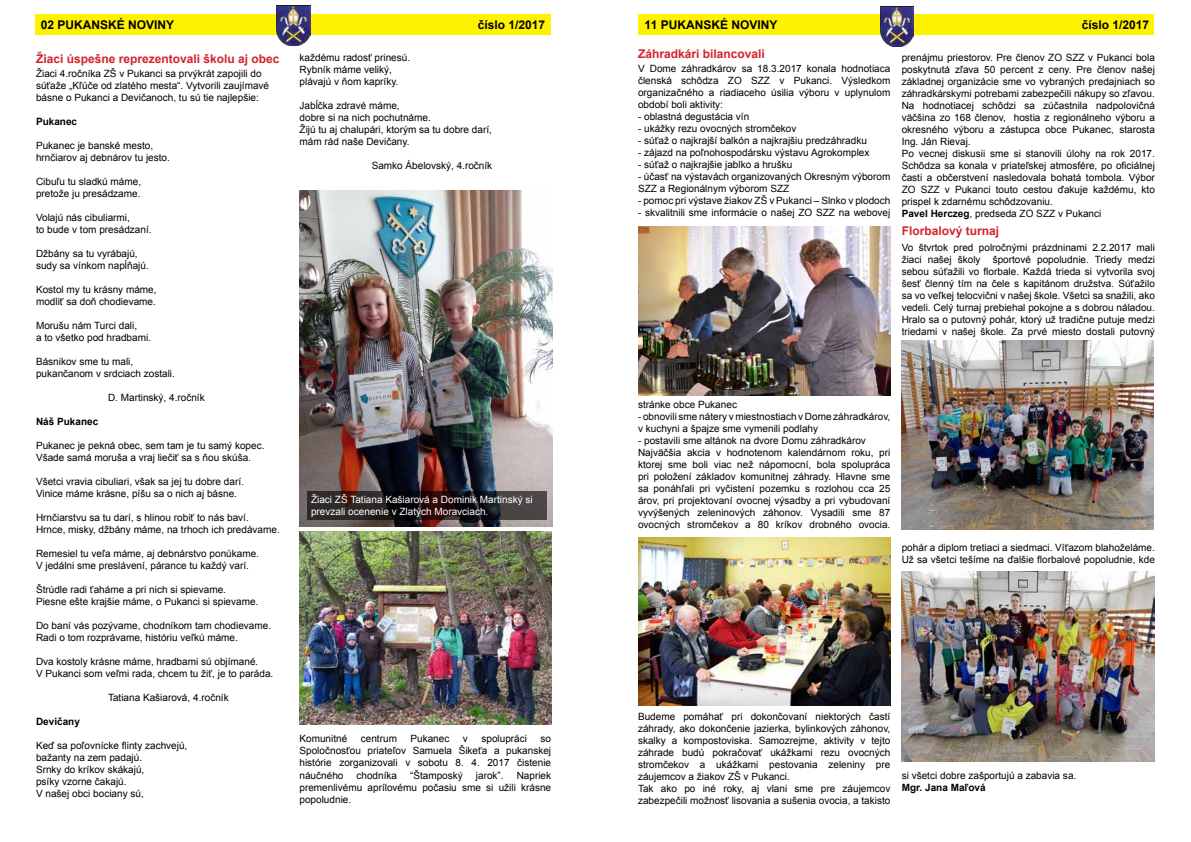
<style>
.page{position:relative;width:1191px;height:842px;background:#fff}
.page>*{position:absolute;margin:0;border:0;box-sizing:border-box;transform-origin:0 0}
.t1{font:700 12px "Arial";color:#d2232a}
.t2{font:700 12px "Arial";color:#000}
.t3{font:10px/12px "Arial";color:#000}
.t4{font:10px/12px "Arial";color:#fff}
.t5{font:700 10px "Arial";color:#000}
.s1{font-weight:700}
</style>
<div class="page">
<div style="left:638px;top:15px;width:515px;height:20px;background:#fff200"></div>
<div style="left:35px;top:15px;width:516px;height:20px;background:#fff200"></div>
<img style="left:276px;top:5px;width:34px;height:40px">
<img style="left:880px;top:6px;width:34px;height:40px">
<img style="left:300px;top:190px;width:252px;height:337px">
<svg style="left:307px;top:491px;width:239px;height:29px"></svg>
<img style="left:638px;top:227px;width:252px;height:168px">
<img style="left:638px;top:537px;width:252px;height:168px">
<img style="left:901px;top:340px;width:252px;height:189px">
<img style="left:901px;top:572px;width:254px;height:189px">
<img style="left:300px;top:531px;width:251px;height:194px">
<p class="t2" style="left:41px;top:16px;width:135px">02 PUKANSKÉ NOVINY</p>
<p class="t2" style="left:478px;top:16px;width:69px">číslo 1/2017</p>
<p class="t2" style="left:644px;top:17px;width:134px">11 PUKANSKÉ NOVINY</p>
<p class="t2" style="left:1081px;top:17px;width:69px">číslo 1/2017</p>
<p class="t1" style="left:638px;top:46px;width:128px">Záhradkári bilancovali</p>
<p class="t3" style="left:638px;top:62px;width:254px;text-align:justify">V Dome záhradkárov sa 18.3.2017 konala hodnotiaca členská schôdza ZO SZZ v Pukanci. Výsledkom organizačného a riadiaceho úsilia výboru v uplynulom období boli aktivity:</p>
<p class="t3" style="left:638px;top:110px;width:113px">- oblastná degustácia vín</p>
<p class="t3" style="left:638px;top:122px;width:160px">- ukážky rezu ovocných stromčekov</p>
<p class="t3" style="left:638px;top:134px;width:230px">- súťaž o najkrajší balkón a najkrajšiu predzáhradku</p>
<p class="t3" style="left:638px;top:146px;width:233px">- zájazd na poľnohospodársku výstavu Agrokomplex</p>
<p class="t3" style="left:638px;top:158px;width:156px">- súťaž o najkrajšie jablko a hrušku</p>
<p class="t3" style="left:638px;top:170px;width:254px">- účasť na výstavách organizovaných Okresným výborom<br>SZZ a Regionálnym výborom SZZ</p>
<p class="t3" style="left:638px;top:194px;width:254px">- pomoc pri výstave žiakov ZŠ v Pukanci – Slnko v plodoch</p>
<p class="t3" style="left:638px;top:206px;width:254px">- skvalitnili sme informácie o našej ZO SZZ na webovej</p>
<p class="t1" style="left:36px;top:51px;width:245px">Žiaci úspešne reprezentovali školu aj obec</p>
<p class="t3" style="left:901px;top:52px;width:255px">prenájmu priestorov. Pre členov ZO SZZ v Pukanci bola poskytnutá zľava 50 percent z ceny. Pre členov našej základnej organizácie sme vo vybraných predajniach so záhradkárskymi potrebami zabezpečili nákupy so zľavou.<br>Na hodnotiacej schôdzi sa zúčastnila nadpolovičná väčšina zo 168 členov, hostia z regionálneho výboru a okresného výboru a zástupca obce Pukanec, starosta Ing. Ján Rievaj.<br>Po vecnej diskusii sme si stanovili úlohy na rok 2017.<br>Schôdza sa konala v priateľskej atmosfére, po oficiálnej časti a občerstvení nasledovala bohatá tombola. Výbor ZO SZZ v Pukanci touto cestou ďakuje každému, kto prispel k zdarnému schôdzovaniu.<br><span class="s1">Pavel Herczeg</span>, predseda ZO SZZ v Pukanci</p>
<p class="t1" style="left:901px;top:223px;width:99px">Florbalový turnaj</p>
<p class="t3" style="left:901px;top:241px;width:255px;text-align:justify">Vo štvrtok pred polročnými prázdninami 2.2.2017 mali žiaci našej školy športové popoludnie. Triedy medzi sebou súťažili vo florbale. Každá trieda si vytvorila svoj šesť členný tím na čele s kapitánom družstva. Súťažilo sa vo veľkej telocvični v našej škole. Všetci sa snažili, ako vedeli. Celý turnaj prebiehal pokojne a s dobrou náladou.<br>Hralo sa o putovný pohár, ktorý už tradične putuje medzi triedami v našej škole. Za prvé miesto dostali putovný</p>
<p class="t3" style="left:300px;top:52px;width:112px">každému radosť prinesú.<br>Rybník máme veliký, plávajú v ňom kapríky.</p>
<p class="t3" style="left:300px;top:100px;width:194px">Jabĺčka zdravé máme,<br>dobre si na nich pochutnáme.<br>Žijú tu aj chalupári, ktorým sa tu dobre darí, mám rád naše Devičany.</p>
<p class="t3" style="left:372px;top:160px;width:122px">Samko Ábelovský, 4.ročník</p>
<p class="t3" style="left:36px;top:67px;width:235px">Žiaci 4.ročníka ZŠ v Pukanci sa prvýkrát zapojili do súťaže „Kľúče od zlatého mesta“. Vytvorili zaujímavé básne o Pukanci a Devičanoch, tu sú tie najlepšie:</p>
<p class="t5" style="left:36px;top:115px;width:43px">Pukanec</p>
<p class="t3" style="left:36px;top:139px;width:135px">Pukanec je banské mesto, hrnčiarov aj debnárov tu jesto.</p>
<p class="t3" style="left:36px;top:175px;width:107px">Cibuľu tu sladkú máme, pretože ju presádzame.</p>
<p class="t3" style="left:36px;top:211px;width:117px">Volajú nás cibuliarmi,<br>to bude v tom presádzaní.</p>
<p class="t3" style="left:36px;top:247px;width:114px">Džbány sa tu vyrábajú, sudy sa vínkom napĺňajú.</p>
<p class="t3" style="left:36px;top:283px;width:122px">Kostol my tu krásny máme, modliť sa doň chodievame.</p>
<p class="t3" style="left:36px;top:319px;width:117px">Morušu nám Turci dali,<br>a to všetko pod hradbami.</p>
<p class="t3" style="left:36px;top:355px;width:140px">Básnikov sme tu mali, pukančanom v srdciach zostali.</p>
<p class="t3" style="left:108px;top:391px;width:98px">D. Martinský, 4.ročník</p>
<p class="t5" style="left:36px;top:415px;width:64px">Náš Pukanec</p>
<p class="t3" style="left:36px;top:439px;width:230px">Pukanec je pekná obec, sem tam je tu samý kopec.<br>Všade samá moruša a vraj liečiť sa s ňou skúša.</p>
<p class="t3" style="left:36px;top:475px;width:209px">Všetci vravia cibuliari, však sa jej tu dobre darí.<br>Vinice máme krásne, píšu sa o nich aj básne.</p>
<p class="t3" style="left:36px;top:511px;width:245px">Hrnčiarstvu sa tu darí, s hlinou robiť to nás baví.<br>Hrnce, misky, džbány máme, na trhoch ich predávame.</p>
<p class="t3" style="left:36px;top:547px;width:225px">Remesiel tu veľa máme, aj debnárstvo ponúkame.<br>V jedálni sme preslávení, párance tu každý varí.</p>
<p class="t3" style="left:36px;top:583px;width:224px">Štrúdle radi ťaháme a pri nich si spievame.<br>Piesne ešte krajšie máme, o Pukanci si spievame.</p>
<p class="t3" style="left:36px;top:619px;width:237px">Do baní vás pozývame, chodníkom tam chodievame.<br>Radi o tom rozprávame, históriu veľkú máme.</p>
<p class="t3" style="left:36px;top:655px;width:239px">Dva kostoly krásne máme, hradbami sú objímané.<br>V Pukanci som veľmi rada, chcem tu žiť, je to paráda.</p>
<p class="t3" style="left:108px;top:691px;width:122px">Tatiana Kašiarová, 4.ročník</p>
<p class="t5" style="left:36px;top:715px;width:45px">Devičany</p>
<p class="t3" style="left:36px;top:739px;width:153px">Keď sa poľovnícke flinty zachvejú, bažanty na zem padajú.<br>Srnky do kríkov skákajú,<br>psíky vzorne čakajú.<br>V našej obci bociany sú,</p>
<p class="t3" style="left:638px;top:398px;width:100px">stránke obce Pukanec</p>
<p class="t3" style="left:638px;top:410px;width:254px">- obnovili sme nátery v miestnostiach v Dome záhradkárov, v kuchyni a špajze sme vymenili podlahy</p>
<p class="t3" style="left:638px;top:434px;width:254px">- postavili sme altánok na dvore Domu záhradkárov Najväčšia akcia v hodnotenom kalendárnom roku, pri ktorej sme boli viac než nápomocní, bola spolupráca pri položení základov komunitnej záhrady. Hlavne sme sa ponáhľali pri vyčistení pozemku s rozlohou cca 25 árov, pri projektovaní ovocnej výsadby a pri vybudovaní vyvýšených zeleninových záhonov. Vysadili sme 87 ovocných stromčekov a 80 kríkov drobného ovocia.</p>
<p class="t4" style="left:311px;top:493px;width:223px">Žiaci ZŠ Tatiana Kašiarová a Dominik Martinský si prevzali ocenenie v Zlatých Moravciach.</p>
<p class="t3" style="left:901px;top:541px;width:255px">pohár a diplom tretiaci a siedmaci. Víťazom blahoželáme.<br>Už sa všetci tešíme na ďalšie florbalové popoludnie, kde</p>
<p class="t3" style="left:638px;top:710px;width:254px">Budeme pomáhať pri dokončovaní niektorých častí záhrady, ako dokončenie jazierka, bylinkových záhonov, skalky a kompostoviska. Samozrejme, aktivity v tejto záhrade budú pokračovať ukážkami rezu ovocných stromčekov a ukážkami pestovania zeleniny pre záujemcov a žiakov ZŠ v Pukanci.<br>Tak ako po iné roky, aj vlani sme pre záujemcov zabezpečili možnosť lisovania a sušenia ovocia, a takisto</p>
<p class="t3" style="left:299px;top:733px;width:49px">Komunitné</p>
<p class="t3" style="left:361px;top:733px;width:38px">centrum</p>
<p class="t3" style="left:410px;top:733px;width:40px">Pukanec</p>
<p class="t3" style="left:463px;top:733px;width:6px">v</p>
<p class="t3" style="left:481px;top:733px;width:47px">spolupráci</p>
<p class="t3" style="left:299px;top:733px;width:253px;text-align:justify;text-indent:241px">so Spoločnosťou priateľov Samuela Šikeťa a pukanskej histórie zorganizovali v sobotu 8. 4. 2017 čistenie náučného</p>
<p class="t3" style="left:356px;top:769px;width:42px">chodníka</p>
<p class="t3" style="left:410px;top:769px;width:54px">“Štamposký</p>
<p class="t3" style="left:476px;top:769px;width:29px">jarok”.</p>
<p class="t3" style="left:299px;top:769px;width:253px;text-align:justify;text-indent:217px">Napriek premenlivému aprílovému počasiu sme si užili krásne popoludnie.</p>
<p class="t3" style="left:901px;top:769px;width:176px">si všetci dobre zašportujú a zabavia sa.</p>
<p class="t5" style="left:901px;top:780px;width:85px">Mgr. Jana Maľová</p>
</div>
